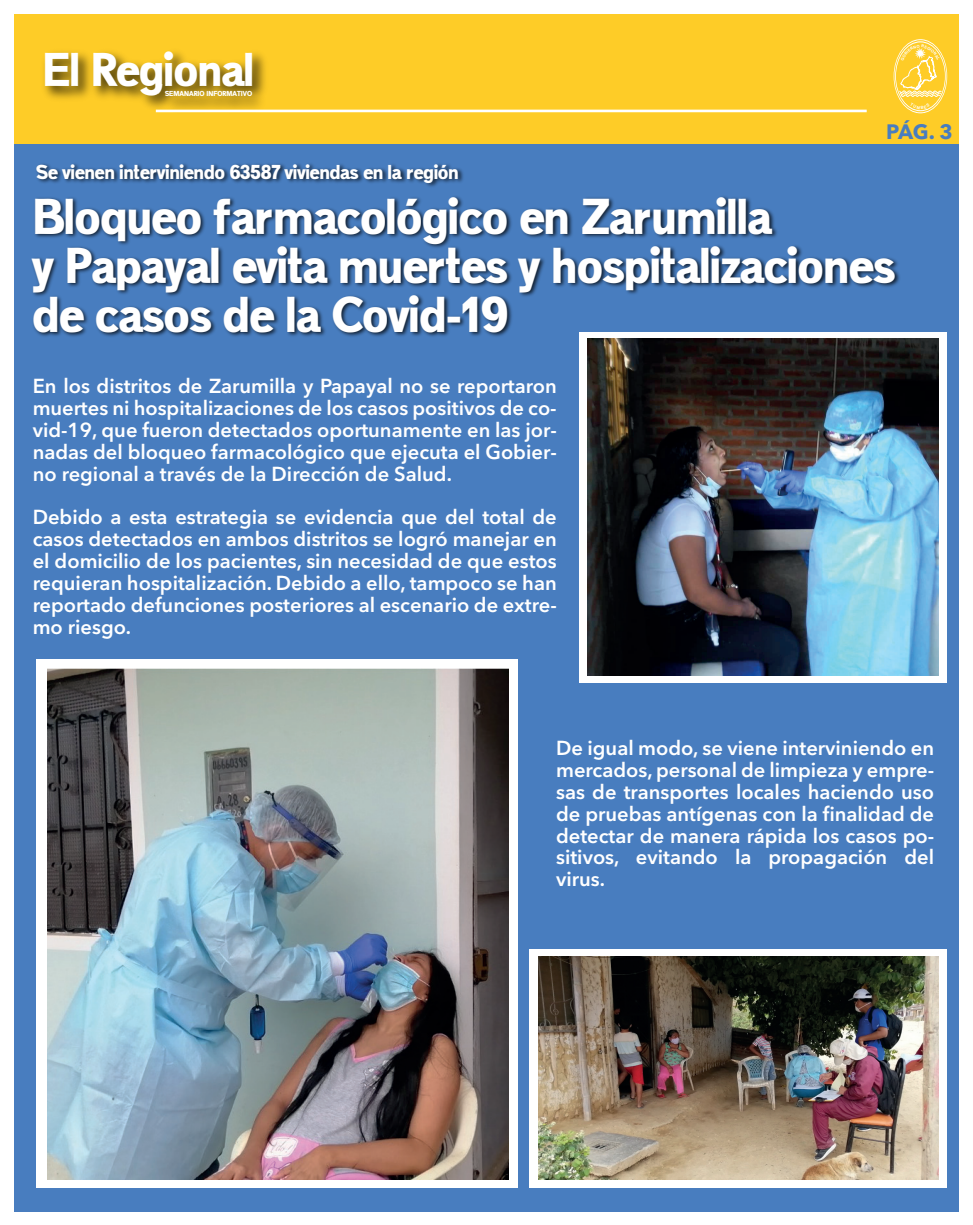
<style>
.page{position:relative;width:973px;height:1225px;background:#fff}
.page>*{position:absolute;margin:0;border:0;box-sizing:border-box;transform-origin:0 0}
.t1{font:48.12px/49px "Maximum Impact";color:#fff}
.t2{font:45.24px "Maximum Impact";color:#fff}
.t3{font:700 20.65px "Avenir Next LT Pro";color:#487dbf}
.t4{font:600 20.12px/21.9px "Avenir Next LT Pro";color:#fff;text-align:justify}
.t5{font:19.25px "Maximum Impact";color:#fff}
.t6{font:6.91px "Maximum Impact";color:#fff}
</style>
<div class="page">
<div style="left:15px;top:129px;width:944px;height:1082px;background:#487dbf"></div>
<div style="left:15px;top:15px;width:944px;height:129px;background:#fecc27"></div>
<img style="left:44px;top:52px;width:230px;height:61px">
<img style="left:158px;top:85px;width:114px;height:28px">
<hr style="left:156px;top:110px;width:711px;height:2px;background:#fff">
<img style="left:32px;top:196px;width:868px;height:141px">
<img style="left:36px;top:163px;width:427px;height:24px">
<div style="left:579px;top:332px;width:368px;height:350px;background:#fff"></div>
<img style="left:588px;top:338px;width:351px;height:337px">
<div style="left:36px;top:660px;width:482px;height:528px;background:#fff"></div>
<img style="left:47px;top:669px;width:462px;height:510px">
<div style="left:530px;top:949px;width:417px;height:239px;background:#fff"></div>
<img style="left:538px;top:956px;width:400px;height:223px">
<svg style="left:894px;top:39px;width:54px;height:74px"></svg>
<h2 class="t2" style="left:43px;top:42px;width:213px">El Regional</h2>
<p class="t6" style="left:165px;top:90px;width:89px">SEMANARIO INFORMATIVO</p>
<p class="t5" style="left:36px;top:160px;width:424px">Se vienen interviniendo 63587 viviendas en la región</p>
<p class="t3" style="left:886px;top:119px;width:68px">PÁG. 3</p>
<h1 class="t1" style="left:33px;top:193px;width:864px">Bloqueo farmacológico en Zarumilla<br>y Papayal evita muertes y hospitalizaciones de casos de la Covid-19</h1>
<p class="t4" style="left:33px;top:375px;width:526px">En los distritos de Zarumilla y Papayal no se reportaron muertes ni hospitalizaciones de los casos positivos de co&shy;vid-19, que fueron detectados oportunamente en las jor&shy;nadas del bloqueo farmacológico que ejecuta el Gobier&shy;no regional a través de la Dirección de Salud.</p>
<p class="t4" style="left:33px;top:506px;width:526px">Debido a esta estrategia se evidencia que del total de casos detectados en ambos distritos se logró manejar en el domicilio de los pacientes, sin necesidad de que estos requieran hospitalización. Debido a ello, tampoco se han reportado defunciones posteriores al escenario de extre&shy;mo riesgo.</p>
<p class="t4" style="left:556px;top:737px;width:380px">De igual modo, se viene interviniendo en mercados, personal de limpieza y empre&shy;sas de transportes locales haciendo uso de pruebas antígenas con la finalidad de detectar de manera rápida los casos po&shy;sitivos, evitando la propagación del virus.</p>
</div>
